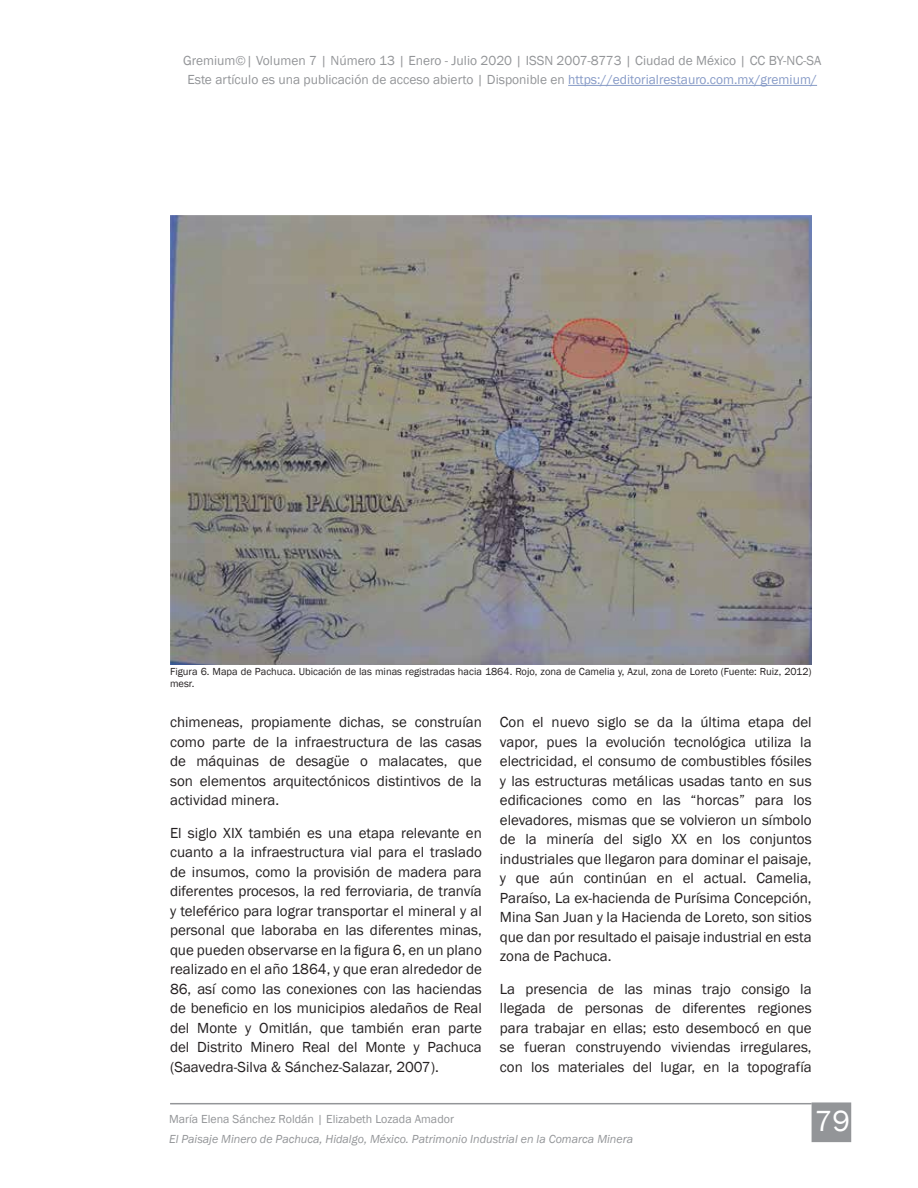
<style>
.page{position:relative;width:918px;height:1188px;background:#fff}
.page>*{position:absolute;margin:0;border:0;box-sizing:border-box;transform-origin:0 0}
.t1{font:30px "Franklin Gothic";color:#fff}
.t2{font:15px/19.5px "Franklin Gothic";color:#231f20;text-align:justify}
.t3{font:13.5px/19.5px "Franklin Gothic";color:#939598;text-align:center}
.t4{font:italic 12px "Franklin Gothic";color:#939598}
.t5{font:12px "Franklin Gothic";color:#939598}
.t6{font:10.5px/12px "Franklin Gothic";color:#231f20}
.s1{color:#879bc7}
</style>
<div class="page">
<div style="left:812px;top:1102px;width:39px;height:40px;background:#939598"></div>
<hr style="left:170px;top:1103px;width:642px;height:1px;background:#939598">
<hr style="left:568px;top:85px;width:249px;height:1px;background:#879bc7">
<img style="left:170px;top:215px;width:642px;height:449px">
<p class="t3" style="left:183px;top:51px;width:640px">Gremium©| Volumen 7 | Número 13 | Enero - Julio 2020 | ISSN 2007-8773 | Ciudad de México | CC BY-NC-SA<br>Este artículo es una publicación de acceso abierto | Disponible en <span class="s1">https://editorialrestauro.com.mx/gremium/</span></p>
<p class="t6" style="left:170px;top:666px;width:643px">Figura 6. Mapa de Pachuca. Ubicación de las minas registradas hacia 1864. Rojo, zona de Camelia y, Azul, zona de Loreto (Fuente: Ruiz, 2012) mesr.</p>
<p class="t2" style="left:170px;top:713px;width:313px">chimeneas, propiamente dichas, se construían como parte de la infraestructura de las casas de máquinas de desagüe o malacates, que son elementos arquitectónicos distintivos de la actividad minera.</p>
<p class="t2" style="left:170px;top:823px;width:313px">El siglo XIX también es una etapa relevante en cuanto a la infraestructura vial para el traslado de insumos, como la provisión de madera para diferentes procesos, la red ferroviaria, de tranvía y teleférico para lograr transportar el mineral y al personal que laboraba en las diferentes minas, que pueden observarse en la figura 6, en un plano realizado en el año 1864, y que eran alrededor de 86, así como las conexiones con las haciendas de beneficio en los municipios aledaños de Real del Monte y Omitlán, que también eran parte del Distrito Minero Real del Monte y Pachuca (Saavedra-Silva &amp; Sánchez-Salazar, 2007).</p>
<p class="t2" style="left:500px;top:713px;width:313px">Con el nuevo siglo se da la última etapa del vapor, pues la evolución tecnológica utiliza la electricidad, el consumo de combustibles fósiles y las estructuras metálicas usadas tanto en sus edificaciones como en las “horcas” para los elevadores, mismas que se volvieron un símbolo de la minería del siglo XX en los conjuntos industriales que llegaron para dominar el paisaje, y que aún continúan en el actual. Camelia, Paraíso, La ex-hacienda de Purísima Concepción, Mina San Juan y la Hacienda de Loreto, son sitios que dan por resultado el paisaje industrial en esta zona de Pachuca.</p>
<p class="t2" style="left:500px;top:979px;width:313px">La presencia de las minas trajo consigo la llegada de personas de diferentes regiones para trabajar en ellas; esto desembocó en que se fueran construyendo viviendas irregulares, con los materiales del lugar, en la topografía</p>
<p class="t5" style="left:169px;top:1112px;width:286px">María Elena Sánchez Roldán | Elizabeth Lozada Amador</p>
<h1 class="t1" style="left:815px;top:1102px;width:37px">79</h1>
<p class="t4" style="left:169px;top:1131px;width:466px">El Paisaje Minero de Pachuca, Hidalgo, México. Patrimonio Industrial en la Comarca Minera</p>
</div>
